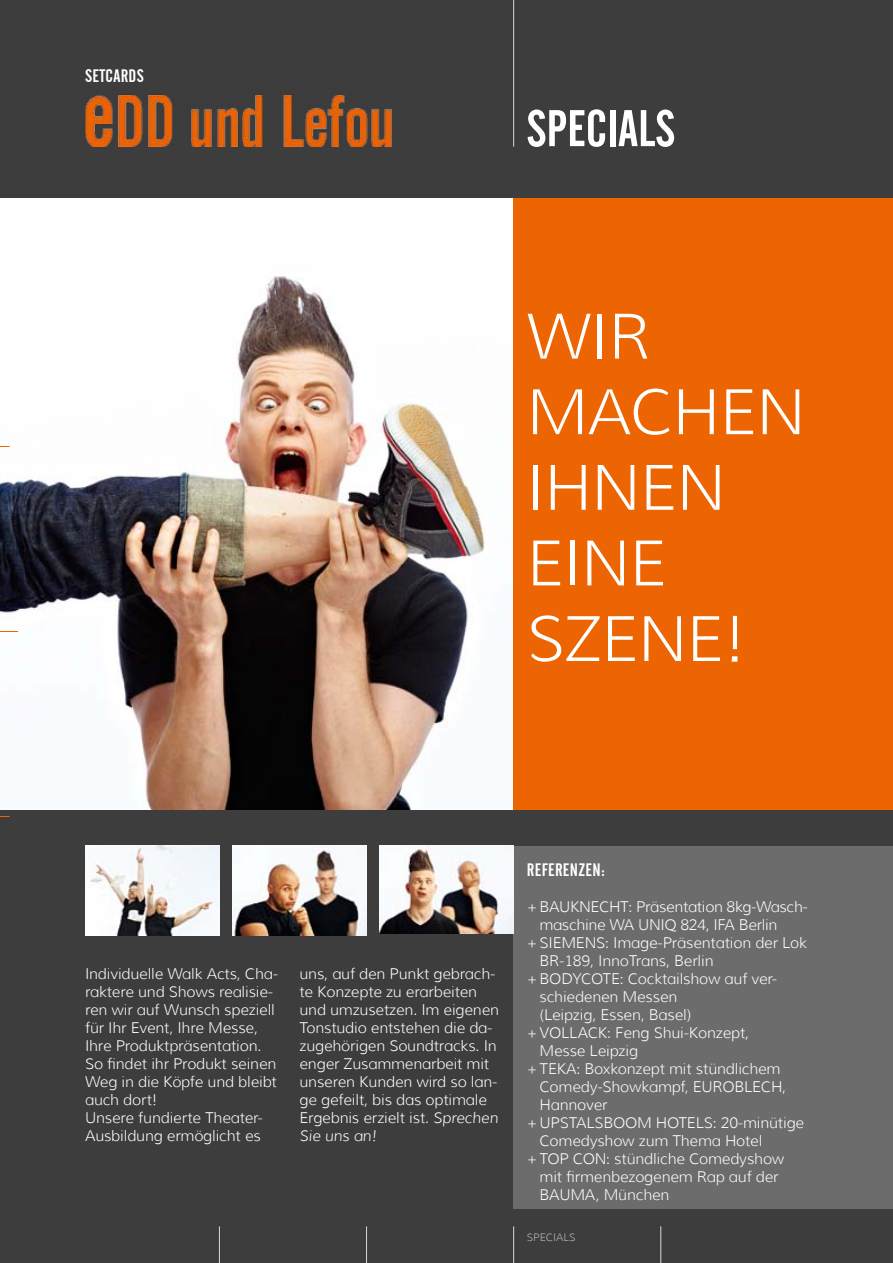
<style>
.page{position:relative;width:893px;height:1263px;background:#3e3d3e}
.page>*{position:absolute;margin:0;border:0;box-sizing:border-box;transform-origin:0 0}
.t1{font:300 63px/75.6px "Muli";letter-spacing:-.01em;color:#fff}
.t2{font:51px "Alternate Gothic No 2 BT";color:#fff}
.t3{font:18px "Alternate Gothic No 2 BT";letter-spacing:.02em;color:#fff}
.t4{font:300 15px/18px "Muli";letter-spacing:-.01em;color:#fff}
.t5{font:300 10.5px "Muli";color:#bab6b6}
.s1{font-style:italic}
</style>
<div class="page">
<div style="left:514px;top:846px;width:379px;height:363px;background:#6d6c6d"></div>
<img style="left:85px;top:94px;width:307px;height:53px">
<hr style="left:513px;top:0;width:1px;height:147px;background:#fff">
<hr style="left:219px;top:1226px;width:1px;height:37px;background:#fff">
<hr style="left:366px;top:1226px;width:1px;height:37px;background:#fff">
<hr style="left:513px;top:1226px;width:1px;height:37px;background:#fff">
<hr style="left:660px;top:1226px;width:1px;height:37px;background:#fff">
<img style="left:0;top:198px;width:514px;height:612px">
<img style="left:85px;top:846px;width:134px;height:89px">
<img style="left:232px;top:846px;width:135px;height:89px">
<img style="left:379px;top:846px;width:134px;height:87px">
<div style="left:514px;top:198px;width:379px;height:612px;background:#ec6502"></div>
<svg style="left:0;top:631px;width:18px;height:1px"></svg>
<p class="t3" style="left:85px;top:65px;width:59px">SETCARDS</p>
<h2 class="t2" style="left:526px;top:100px;width:150px">SPECIALS</h2>
<h1 class="t1" style="left:526px;top:299px;width:280px">WIR<br>MACHEN<br>IHNEN<br>EINE<br>SZENE!</h1>
<p class="t4" style="left:85px;top:965px;width:195px">Individuelle Walk Acts, Cha&shy;raktere und Shows realisie&shy;ren wir auf Wunsch speziell für Ihr Event, Ihre Messe,<br>Ihre Produktpräsentation.<br>So findet ihr Produkt seinen<br>Weg in die Köpfe und bleibt auch dort!<br>Unsere fundierte Theater-<br>Ausbildung ermöglicht es</p>
<p class="t4" style="left:300px;top:965px;width:201px">uns, auf den Punkt gebrach&shy;te Konzepte zu erarbeiten und umzusetzen. Im eigenen<br>Tonstudio entstehen die da&shy;zugehörigen Soundtracks. In enger Zusammenarbeit mit unseren Kunden wird so lan&shy;ge gefeilt, bis das optimale<br>Ergebnis erzielt ist. <span class="s1">Sprechen<br>Sie uns an!</span></p>
<p class="t3" style="left:527px;top:860px;width:80px">REFERENZEN:</p>
<p class="t4" style="left:527px;top:898px;width:283px">+ BAUKNECHT: Präsentation 8kg-Wasch-</p>
<p class="t4" style="left:540px;top:916px;width:239px">maschine WA UNIQ 824, IFA Berlin</p>
<p class="t4" style="left:527px;top:934px;width:282px">+SIEMENS: Image-Präsentation der Lok</p>
<p class="t4" style="left:540px;top:952px;width:175px">BR-189, InnoTrans, Berlin</p>
<p class="t4" style="left:527px;top:970px;width:252px">+BODYCOTE: Cocktailshow auf ver-</p>
<p class="t4" style="left:540px;top:988px;width:139px">schiedenen Messen</p>
<p class="t4" style="left:540px;top:1006px;width:153px">(Leipzig, Essen, Basel)</p>
<p class="t4" style="left:527px;top:1024px;width:224px">+VOLLACK: Feng Shui-Konzept,</p>
<p class="t4" style="left:540px;top:1042px;width:100px">Messe Leipzig</p>
<p class="t4" style="left:527px;top:1060px;width:255px">+TEKA: Boxkonzept mit stündlichem</p>
<p class="t4" style="left:540px;top:1078px;width:248px">Comedy-Showkampf, EUROBLECH,</p>
<p class="t4" style="left:540px;top:1096px;width:70px">Hannover</p>
<p class="t4" style="left:527px;top:1114px;width:279px">+UPSTALSBOOM HOTELS: 20-minütige</p>
<p class="t4" style="left:540px;top:1132px;width:224px">Comedyshow zum Thema Hotel</p>
<p class="t4" style="left:527px;top:1150px;width:259px">+TOP CON: stündliche Comedyshow</p>
<p class="t4" style="left:540px;top:1168px;width:241px">mit firmenbezogenem Rap auf der</p>
<p class="t4" style="left:540px;top:1186px;width:131px">BAUMA, München</p>
<p class="t5" style="left:527px;top:1231px;width:50px">SPECIALS</p>
</div>
